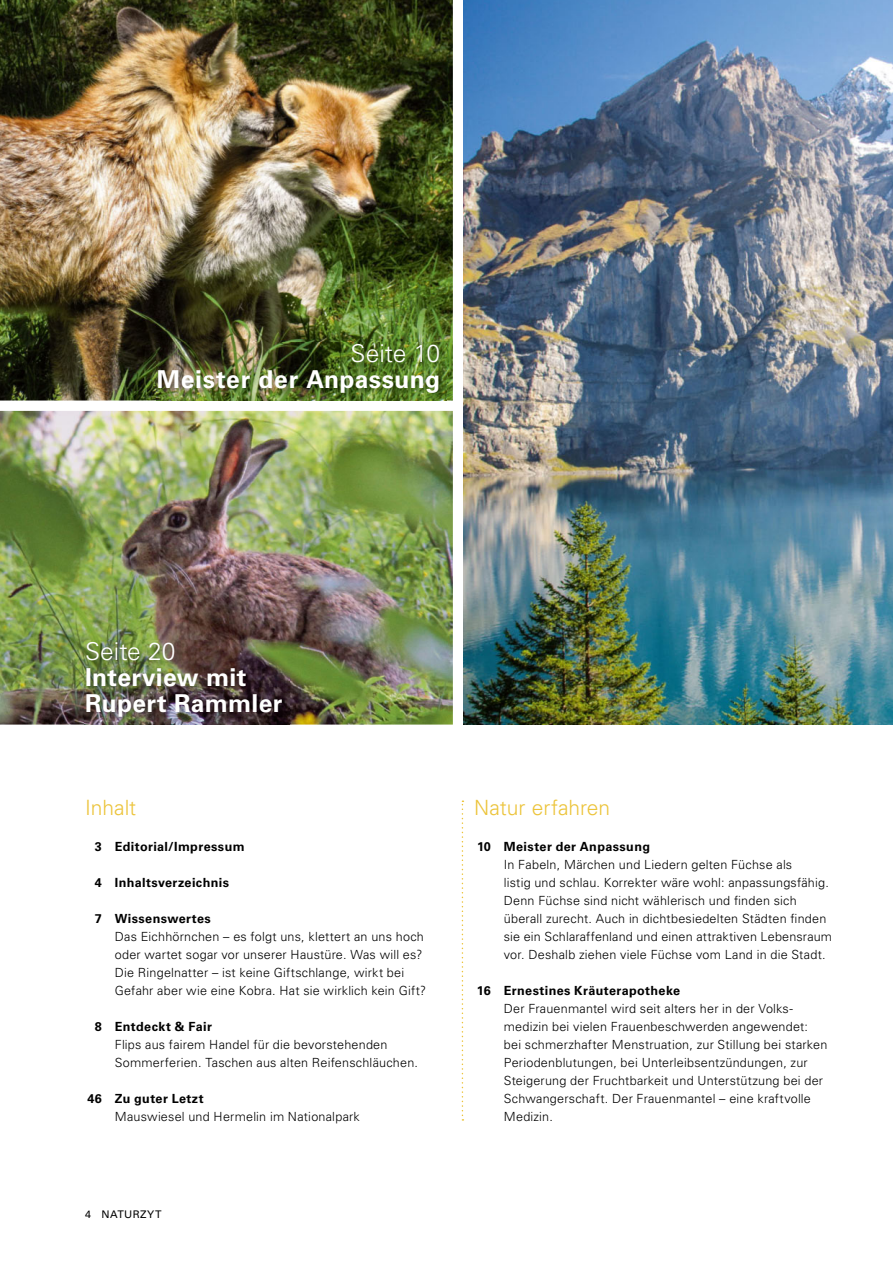
<style>
.page{position:relative;width:893px;height:1263px;background:#fff}
.page>*{position:absolute;margin:0;border:0;box-sizing:border-box;transform-origin:0 0}
.t1{font:700 24.6px/25.7px "Univers LT Std";letter-spacing:.015em;color:#fff}
.t2{font:300 24.6px "Univers LT Std";color:#fff}
.t3{font:300 21px "Univers LT Std";color:#ecc43b}
.t4{font:300 12.6px/18px "Univers LT Std";letter-spacing:.015em;color:#000}
.t5{font:700 12.6px "Univers LT Std";letter-spacing:.03em;color:#000}
.t6{font:10.5px "Univers LT Std";letter-spacing:.04em;color:#000}
</style>
<div class="page">
<img style="left:0;top:411px;width:453px;height:313px">
<img style="left:0;top:0;width:453px;height:400px">
<img style="left:463px;top:0;width:430px;height:724px">
<img style="left:85px;top:641px;width:204px;height:83px">
<svg style="left:462px;top:800px;width:1px;height:320px"></svg>
<img style="left:157px;top:342px;width:289px;height:58px">
<h1 class="t2" style="left:351px;top:339px;width:91px">Seite 10</h1>
<h1 class="t1" style="left:157px;top:366px;width:285px">Meister der Anpassung</h1>
<h1 class="t2" style="left:85px;top:637px;width:92px">Seite 20</h1>
<h1 class="t1" style="left:85px;top:665px;width:199px">Interview mit<br>Rupert Rammler</h1>
<h2 class="t3" style="left:85px;top:794px;width:53px">Inhalt</h2>
<p class="t5" style="left:95px;top:839px;width:151px">3 Editorial/Impressum</p>
<p class="t5" style="left:95px;top:875px;width:136px">4 Inhaltsverzeichnis</p>
<p class="t5" style="left:95px;top:911px;width:118px">7 Wissenswertes</p>
<p class="t4" style="left:115px;top:927px;width:313px">Das Eichhörnchen – es folgt uns, klettert an uns hoch oder wartet sogar vor unserer Haustüre. Was will es?<br>Die Ringelnatter – ist keine Giftschlange, wirkt bei Gefahr aber wie eine Kobra. Hat sie wirklich kein Gift?</p>
<p class="t5" style="left:95px;top:1019px;width:118px">8 Entdeckt &amp; Fair</p>
<p class="t4" style="left:115px;top:1035px;width:305px">Flips aus fairem Handel für die bevorstehenden<br>Sommerferien. Taschen aus alten Reifenschläuchen.</p>
<p class="t5" style="left:87px;top:1091px;width:118px">46 Zu guter Letzt</p>
<p class="t4" style="left:115px;top:1107px;width:247px">Mauswiesel und Hermelin im Nationalpark</p>
<p class="t6" style="left:85px;top:1208px;width:78px">4 NATURZYT</p>
<h2 class="t3" style="left:474px;top:794px;width:137px">Natur erfahren</h2>
<p class="t5" style="left:477px;top:839px;width:175px">10 Meister der Anpassung</p>
<p class="t4" style="left:504px;top:855px;width:330px">In Fabeln, Märchen und Liedern gelten Füchse als<br>listig und schlau. Korrekter wäre wohl: anpassungsfähig.<br>Denn Füchse sind nicht wählerisch und finden sich überall zurecht. Auch in dichtbesiedelten Städten finden sie ein Schlaraffenland und einen attraktiven Lebensraum vor. Deshalb ziehen viele Füchse vom Land in die Stadt.</p>
<p class="t5" style="left:477px;top:983px;width:205px">16 Ernestines Kräuterapotheke</p>
<p class="t4" style="left:504px;top:999px;width:325px">Der Frauenmantel wird seit alters her in der Volks&shy;medizin bei vielen Frauenbeschwerden angewendet: bei schmerzhafter Menstruation, zur Stillung bei starken Perioden blutungen, bei Unterleibsentzündungen, zur Steigerung der Fruchtbarkeit und Unterstützung bei der Schwangerschaft. Der Frauenmantel – eine kraftvolle Medizin.</p>
</div>
